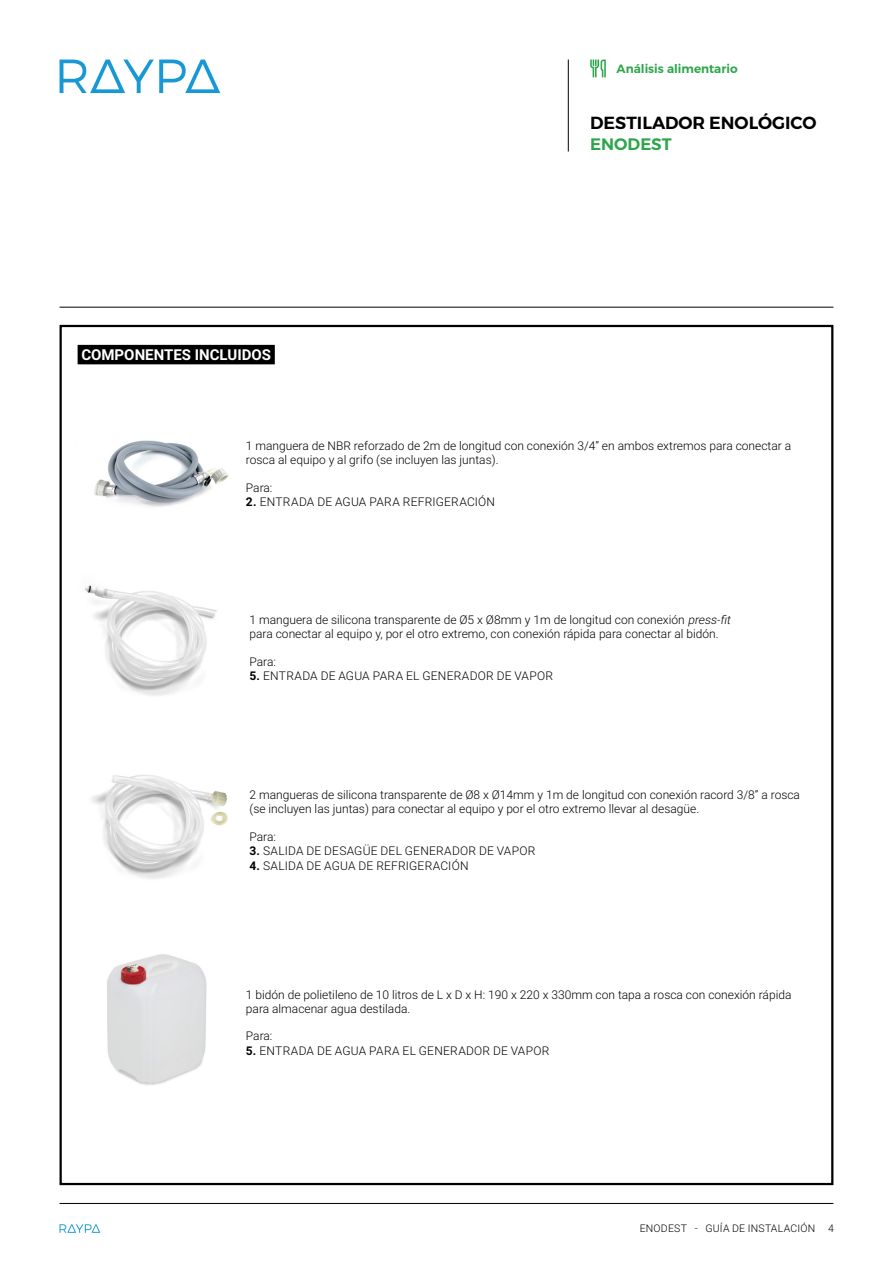
<style>
.page{position:relative;width:893px;height:1263px;background:#fff}
.page>*{position:absolute;margin:0;border:0;box-sizing:border-box;transform-origin:0 0}
.t1{font:600 17.4px "Montserrat";color:#000}
.t2{font:600 16.5px "Montserrat";color:#2da64b}
.t3{font:700 15px "Roboto";color:#fff}
.t4{font:300 12px/13.8px "Roboto";color:#000}
.t5{font:300 12px "Roboto";letter-spacing:.02em;color:#000}
.t6{font:600 12px "Montserrat";color:#2da64b}
.t7{font:300 10.5px "Roboto";letter-spacing:.025em;color:#000}
.s1{font-weight:700}
.s2{font-style:italic}
</style>
<div class="page">
<svg style="left:60px;top:1224px;width:40px;height:9px"></svg>
<hr style="left:60px;top:1203px;width:773px;height:1px;background:#000">
<hr style="left:568px;top:60px;width:1px;height:92px;background:#000">
<hr style="left:60px;top:307px;width:773px;height:1px;background:#000">
<svg style="left:590px;top:60px;width:16px;height:17px"></svg>
<svg style="left:60px;top:60px;width:160px;height:33px"></svg>
<div style="left:78px;top:345px;width:197px;height:19px;background:#000"></div>
<img style="left:94px;top:440px;width:135px;height:67px">
<img style="left:85px;top:585px;width:132px;height:111px">
<img style="left:107px;top:954px;width:100px;height:131px">
<img style="left:91px;top:775px;width:136px;height:104px">
<img style="left:209px;top:811px;width:19px;height:17px">
<p class="t6" style="left:617px;top:59px;width:123px">Análisis alimentario</p>
<p class="t3" style="left:81px;top:344px;width:191px">COMPONENTES INCLUIDOS</p>
<h1 class="t1" style="left:590px;top:109px;width:228px">DESTILADOR ENOLÓGICO</h1>
<h2 class="t2" style="left:590px;top:131px;width:83px">ENODEST</h2>
<p class="t4" style="left:246px;top:439px;width:547px">1 manguera de NBR reforzado de 2m de longitud con conexión 3/4” en ambos extremos para conectar a rosca al equipo y al grifo (se incluyen las juntas).</p>
<p class="t4" style="left:246px;top:480px;width:28px">Para:</p>
<p class="t4" style="left:246px;top:494px;width:251px"><span class="s1">2.</span> ENTRADA DE AGUA PARA REFRIGERACIÓN</p>
<p class="t4" style="left:250px;top:612px;width:485px">1 manguera de silicona transparente de Ø5 x Ø8mm y 1m de longitud con conexión <span class="s2">press-fit </span>para conectar al equipo y, por el otro extremo, con conexión rápida para conectar al bidón.</p>
<p class="t4" style="left:250px;top:654px;width:28px">Para:</p>
<p class="t5" style="left:250px;top:667px;width:305px"><span class="s1">5.</span> ENTRADA DE AGUA PARA EL GENERADOR DE VAPOR</p>
<p class="t4" style="left:250px;top:788px;width:552px">2 mangueras de silicona transparente de Ø8 x Ø14mm y 1m de longitud con conexión racord 3/8” a rosca (se incluyen las juntas) para conectar al equipo y por el otro extremo llevar al desagüe.</p>
<p class="t4" style="left:250px;top:829px;width:28px">Para:</p>
<p class="t5" style="left:250px;top:843px;width:287px"><span class="s1">3.</span> SALIDA DE DESAGÜE DEL GENERADOR DE VAPOR</p>
<p class="t4" style="left:250px;top:858px;width:220px"><span class="s1">4.</span> SALIDA DE AGUA DE REFRIGERACIÓN</p>
<p class="t4" style="left:246px;top:987px;width:547px">1 bidón de polietileno de 10 litros de L x D x H: 190 x 220 x 330mm con tapa a rosca con conexión rápida para almacenar agua destilada.</p>
<p class="t4" style="left:246px;top:1028px;width:28px">Para:</p>
<p class="t5" style="left:246px;top:1042px;width:305px"><span class="s1">5.</span> ENTRADA DE AGUA PARA EL GENERADOR DE VAPOR</p>
<p class="t7" style="left:640px;top:1221px;width:196px">ENODEST - GUÍA DE INSTALACIÓN 4</p>
</div>
